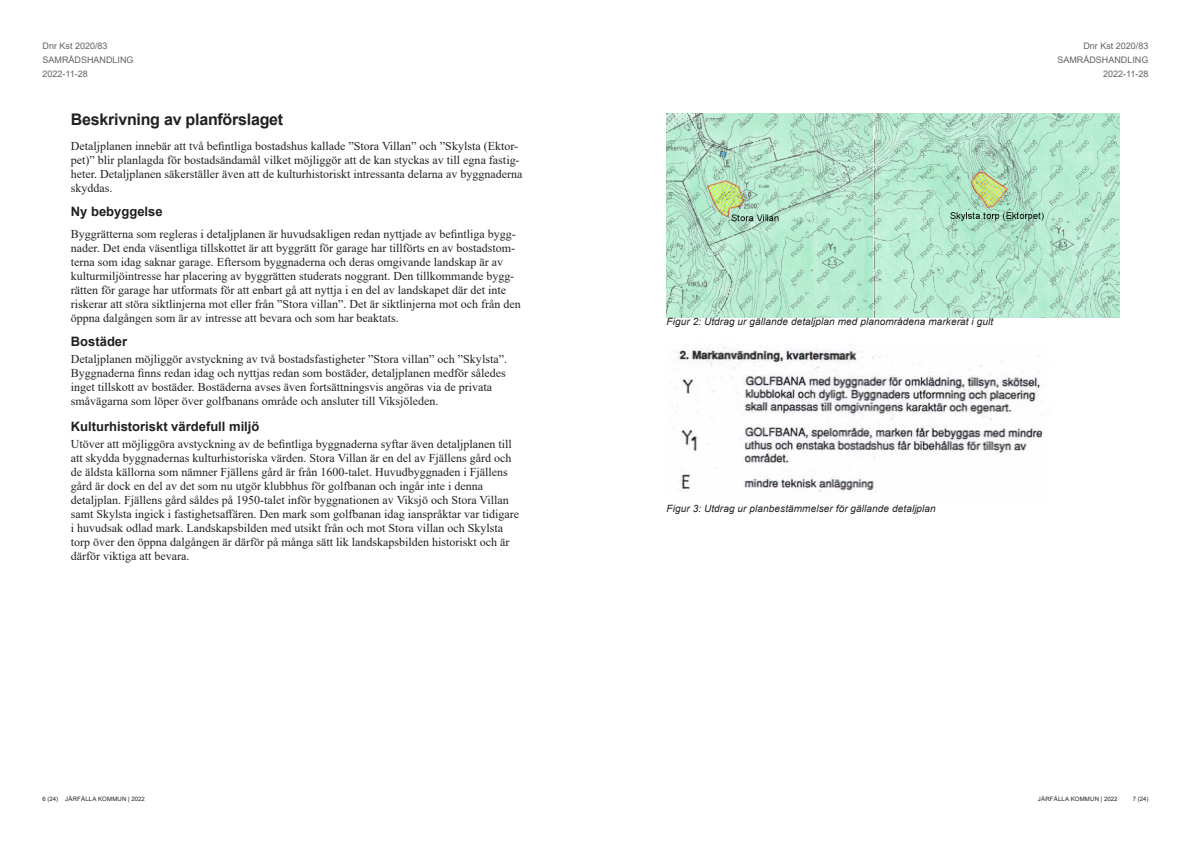
<style>
.page{position:relative;width:1191px;height:842px;background:#fff}
.page>*{position:absolute;margin:0;border:0;box-sizing:border-box;transform-origin:0 0}
.Rubrik_2{font:700 16px "Arial";letter-spacing:-.015em;color:#231f20}
.Rubrik_3{font:700 13px "Arial";color:#231f20}
.Brödtext{font:12px/14px "Times New Roman";color:#231f20}
.Rubrik_3-2{font:12px/14px "Times New Roman";color:#231f20}
.t1{font:italic 10px "Arial";letter-spacing:.01em;color:#231f20}
.t2{font:9px/13.8px "Arial";color:#636366;text-align:right}
.t3{font:6px "Arial";letter-spacing:.035em;color:#231f20}
</style>
<div class="page">
<img style="left:666px;top:113px;width:453px;height:204px">
<img style="left:675px;top:345px;width:368px;height:147px">
<p class="t2" style="left:43px;top:39px;width:93px;text-align:left">Dnr Kst 2020/83<br>SAMRÅDSHANDLING<br>2022-11-28</p>
<p class="Rubrik_2" style="left:71px;top:108px;width:214px">Beskrivning av planförslaget</p>
<p class="Rubrik_3-2" style="left:71px;top:139px;width:453px">Detaljplanen innebär att två befintliga bostadshus kallade ”Stora Villan” och ”Skylsta (Ektor&shy;pet)” blir planlagda för bostadsändamål vilket möjliggör att de kan styckas av till egna fastig&shy;heter. Detaljplanen säkerställer även att de kulturhistoriskt intressanta delarna av byggnaderna skyddas.</p>
<p class="Rubrik_3" style="left:71px;top:202px;width:93px">Ny bebyggelse</p>
<p class="Rubrik_3-2" style="left:71px;top:227px;width:451px">Byggrätterna som regleras i detaljplanen är huvudsakligen redan nyttjade av befintliga bygg&shy;nader. Det enda väsentliga tillskottet är att byggrätt för garage har tillförts en av bostadstom&shy;terna som idag saknar garage. Eftersom byggnaderna och deras omgivande landskap är av kulturmiljöintresse har placering av byggrätten studerats noggrant. Den tillkommande bygg&shy;rätten för garage har utformats för att enbart gå att nyttja i en del av landskapet där det inte riskerar att störa siktlinjerna mot eller från ”Stora villan”. Det är siktlinjerna mot och från den öppna dalgången som är av intresse att bevara och som har beaktats.</p>
<p class="Rubrik_3" style="left:71px;top:332px;width:58px">Bostäder</p>
<p class="Brödtext" style="left:71px;top:351px;width:437px">Detaljplanen möjliggör avstyckning av två bostadsfastigheter ”Stora villan” och ”Skylsta”.<br>Byggnaderna finns redan idag och nyttjas redan som bostäder, detaljplanen medför således inget tillskott av bostäder. Bostäderna avses även fortsättningsvis angöras via de privata småvägarna som löper över golfbanans område och ansluter till Viksjöleden.</p>
<p class="Rubrik_3" style="left:71px;top:417px;width:190px">Kulturhistoriskt värdefull miljö</p>
<p class="Brödtext" style="left:71px;top:436px;width:450px">Utöver att möjliggöra avstyckning av de befintliga byggnaderna syftar även detaljplanen till att skydda byggnadernas kulturhistoriska värden. Stora Villan är en del av Fjällens gård och de äldsta källorna som nämner Fjällens gård är från 1600-talet. Huvudbyggnaden i Fjällens gård är dock en del av det som nu utgör klubbhus för golfbanan och ingår inte i denna detaljplan. Fjällens gård såldes på 1950-talet inför byggnationen av Viksjö och Stora Villan samt Skylsta ingick i fastighetsaffären. Den mark som golfbanan idag ianspråktar var tidigare i huvudsak odlad mark. Landskapsbilden med utsikt från och mot Stora villan och Skylsta torp över den öppna dalgången är därför på många sätt lik landskapsbilden historiskt och är därför viktiga att bevara.</p>
<p class="t2" style="left:1057px;top:39px;width:93px">Dnr Kst 2020/83<br>SAMRÅDSHANDLING<br>2022-11-28</p>
<p class="t1" style="left:666px;top:315px;width:328px">Figur 2: Utdrag ur gällande detaljplan med planområdena markerat i gult</p>
<p class="t1" style="left:666px;top:502px;width:271px">Figur 3: Utdrag ur planbestämmelser för gällande detaljplan</p>
<p class="t3" style="left:43px;top:794px;width:104px">6 (24) JÄRFÄLLA KOMMUN | 2022</p>
<p class="t3" style="left:1038px;top:794px;width:81px">JÄRFÄLLA KOMMUN | 2022</p>
<p class="t3" style="left:1132px;top:794px;width:17px">7 (24)</p>
</div>
